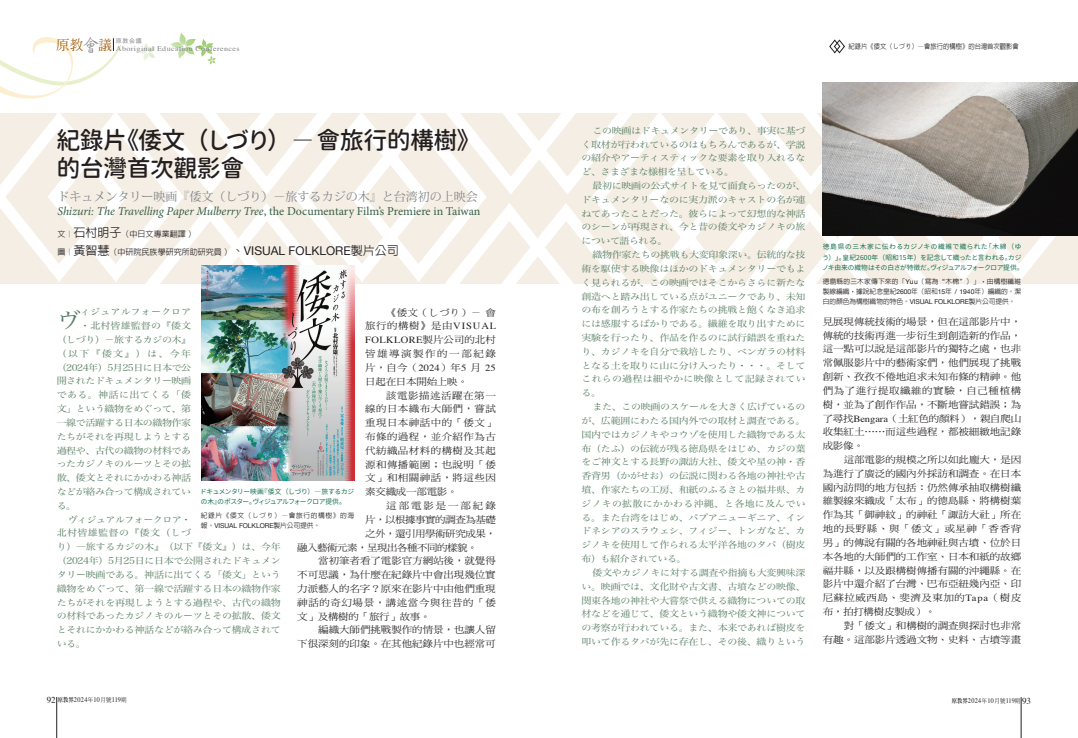
<style>
.page{position:relative;width:1078px;height:738px;background:#fff}
.page>*{position:absolute;margin:0;border:0;box-sizing:border-box;transform-origin:0 0}
.正常{font:24px "Gen Sen Rounded TW M";letter-spacing:-.025em;color:#231f20}
.圖說{font:21.4px "Hira Min Pro W3";color:#577d61;scale:1.11 1}
.t1{font:500 13.6px "AR Ming B5";color:#9e5807}
.正常-2{font:italic 12px "Minion Pro";letter-spacing:-.005em;color:#365f45}
.正常-3{font:12px "Koz Min Pro";color:#808285}
.內文{font:9.4px/13.8px "DF Ming Std W5";letter-spacing:-.005em;color:#231f20;text-align:justify;scale:1.11 1}
.內文-2{font:9.4px "DF Ming Std W5";letter-spacing:-.045em;color:#231f20;scale:1.11 1}
.內文-3{font:9.4px "DF Ming Std W5";letter-spacing:-.05em;color:#231f20;scale:1.11 1}
.內文-4{font:9.4px "DF Ming Std W5";letter-spacing:.175em;color:#231f20;scale:1.11 1}
.圖說-2{font:9px/13.8px "Hira Min Pro W3";letter-spacing:-.03em;color:#577d61;text-align:justify;scale:1.11 1}
.圖說-3{font:9px "Hira Min Pro W3";letter-spacing:.01em;color:#577d61;scale:1.11 1}
.圖說-4{font:9px "Hira Min Pro W3";letter-spacing:.035em;color:#577d61;scale:1.11 1}
.正常-4{font:500 8px "AR Hei B5";color:#231f20}
.t2{font:7.2px "Times";letter-spacing:.05em;color:#808285;scale:1.11 1}
.t3{font:7px "Times";letter-spacing:.05em;color:#231f20;scale:.9 1}
.正常-5{font:500 7px "AR Hei B5";color:#231f20;scale:.9 1}
.正常-6{font:6.8px/10px "Gen Yo Gothic JP N";color:#026442;text-align:justify}
.正常-7{font:500 6.8px/10px "AR Hei B5";letter-spacing:-.01em;color:#231f20;text-align:justify}
.正常-8{font:500 6.8px/10px "AR Hei B5";letter-spacing:.085em;color:#231f20}
.t4{font:6px "Heisei Kaku Go Std W3";color:#808285}
.s1{font-family:"AR Xing Shu B5";font-size:18.5px;color:#808285}
.s2{font-family:"Gen Yo Gothic TW EL"}
.s3{font-style:normal}
.s4{font-size:12px}
.s5{font-family:"Helvetica Neue";font-weight:400;font-size:12px}
.s6{font-family:"DF Ming Std W3"}
.s7{font-family:"Times"}
.s8{font-family:"Helvetica Neue";font-weight:400}
.s9{font-size:9px}
.s10{font-family:"AR Ming B5";font-weight:800;font-size:6px}
.s11{font-family:"DF Ming Std W5";font-size:6px}
</style>
<div class="page">
<hr style="left:57px;top:696px;width:1px;height:41px;background:#231f20">
<hr style="left:1020px;top:696px;width:1px;height:41px;background:#231f20">
<svg style="left:0;top:33px;width:1077px;height:349px"></svg>
<img style="left:822px;top:82px;width:255px;height:153px">
<img style="left:201px;top:266px;width:153px;height:214px">
<h3 class="t1" style="left:56px;top:38px;width:58px">原教<span class="s1">會</span>議</h3>
<p class="t4" style="left:116px;top:37px;width:27px">原教会議</p>
<p class="t2" style="left:116px;top:42px;width:113px">Aboriginal Education Conferences</p>
<p class="正常" style="left:56px;top:126px;width:414px">紀錄片《倭文（しづり）<span class="s2">－</span>會旅行的構樹》</p>
<p class="正常" style="left:56px;top:154px;width:189px">的台灣首次觀影會</p>
<p class="正常-3" style="left:57px;top:188px;width:421px">ドキュメンタリー映画『倭文（しづり）－旅するカジの木』と台湾初の上映会</p>
<p class="正常-2" style="left:57px;top:202px;width:424px">Shizuri: The Travelling Paper Mulberry Tree<span class="s3">, the Documentary Film’s Premiere in Taiwan</span></p>
<p class="正常-4" style="left:58px;top:230px;width:140px">文︱<span class="s4">石村明子</span>（中日文專業翻譯）</p>
<p class="正常-4" style="left:58px;top:248px;width:342px">圖︱<span class="s4">黃智慧</span>（中研院民族學研究所助研究員）<span class="s4">、</span><span class="s5">VISUAL FOLKLORE</span><span class="s4">製片公司</span></p>
<p class="內文" style="left:365px;top:305px;width:119px;text-indent:21px">《倭文（しづり）<span class="s6">－</span>會旅行的構樹》是由<span class="s7">VISUAL FOLKLORE</span>製片公司的北村皆雄導演製作的一部紀錄片，自今（<span class="s7">2024</span>）年<span class="s7">5</span> 月 <span class="s7">25</span>日起在日本開始上映。</p>
<p class="內文" style="left:365px;top:388px;width:119px;text-indent:21px">該電影描述活躍在第一線的日本織布大師們，嘗試重現日本神話中的「倭文」布條的過程，並介紹作為古代紡織品材料的構樹及其起源和傳播範圍；也說明「倭文」和相關神話，將這些因素交織成一部電影。</p>
<p class="內文-4" style="left:386px;top:500px;width:100px">這部電影是一部紀錄</p>
<p class="內文-2" style="left:365px;top:514px;width:119px">片，以根據事實的調查為基礎</p>
<p class="內文-2" style="left:365px;top:528px;width:119px">之外，還引用學術研究成果，</p>
<p class="內文-3" style="left:297px;top:541px;width:164px">融入藝術元素，呈現出各種不同的樣貌。</p>
<p class="內文" style="left:297px;top:553px;width:180px;text-indent:21px">當初筆者看了電影官方網站後，就覺得不可思議，為什麼在紀錄片中會出現幾位實力派藝人的名字？原來在影片中由他們重現神話的奇幻場景，講述當今與往昔的「倭文」及構樹的「旅行」故事。</p>
<p class="內文" style="left:297px;top:622px;width:180px;text-align:right">編織大師們挑戰製作的情景，也讓人留<br>下很深刻的印象。在其他紀錄片中也經常可</p>
<p class="圖說" style="left:57px;top:301px;width:23px">ヴ</p>
<p class="圖說-3" style="left:80px;top:304px;width:101px">ィジュアルフォークロア</p>
<p class="圖說-3" style="left:80px;top:318px;width:101px">・北村皆雄監督の『倭文</p>
<p class="圖說-2" style="left:57px;top:331px;width:123px">（しづり）－旅するカジの木』</p>
<p class="圖說-2" style="left:57px;top:345px;width:123px">（以下『倭文』）は、今年</p>
<p class="圖說-2" style="left:57px;top:359px;width:123px">（2024年）5月25日に日本で公</p>
<p class="圖說-2" style="left:57px;top:373px;width:123px">開されたドキュメンタリー映画</p>
<p class="圖說-4" style="left:57px;top:387px;width:123px">である。神話に出てくる「倭</p>
<p class="圖說-2" style="left:57px;top:400px;width:123px">文」という織物をめぐって、第</p>
<p class="圖說-2" style="left:57px;top:414px;width:123px">一線で活躍する日本の織物作家</p>
<p class="圖說-2" style="left:57px;top:428px;width:123px">たちがそれを再現しようとする</p>
<p class="圖說-2" style="left:57px;top:442px;width:123px">過程や、古代の織物の材料であ</p>
<p class="圖說-2" style="left:57px;top:456px;width:123px">ったカジノキのルーツとその拡</p>
<p class="圖說-2" style="left:57px;top:469px;width:123px">散、倭文とそれにかかわる神話</p>
<p class="圖說-2" style="left:57px;top:483px;width:123px">などが絡み合って構成されてい</p>
<p class="圖說-2" style="left:57px;top:497px;width:19px">る。</p>
<p class="圖說-2" style="left:57px;top:511px;width:203px;text-align:left;text-indent:11px">ヴィジュアルフォークロア・<br>北村皆雄監督の『倭文（しづ<br>り）―旅するカジの木』（以下『倭文』）は、今年（2024年）5月25日に日本で公開されたドキュメンタリー映画である。神話に出てくる「倭文」という織物をめぐって、第一線で活躍する日本の織物作家たちがそれを再現しようとする過程や、古代の織物の材料であったカジノキのルーツとその拡散、倭文とそれにかかわる神話などが絡み合って構成されている。</p>
<p class="正常-6" style="left:201px;top:486px;width:155px">ドキュメンタリー映画『倭文（しづり）―旅するカジの木』のポスター。ヴィジュアルフォークロア提供。</p>
<p class="正常-8" style="left:201px;top:510px;width:155px">紀錄片《倭文（しづり）—會旅行的構樹》的海報。<span class="s8">VISUAL FOLKLORE</span>製片公司提供。</p>
<p class="正常-5" style="left:848px;top:43px;width:190px">紀錄片《倭文（しづり）—會旅行的構樹》的台灣首次觀影會</p>
<p class="圖說-2" style="left:581px;top:122px;width:203px;text-indent:11px">この映画はドキュメンタリーであり、事実に基づく取材が行われているのはもちろんであるが、学説の紹介やアーティスティックな要素を取り入れるなど、さまざまな様相を呈している。</p>
<p class="圖說-2" style="left:581px;top:178px;width:203px;text-indent:11px">最初に映画の公式サイトを見て面食らったのが、ドキュメンタリーなのに実力派のキャストの名が連ねてあったことだった。彼らによって幻想的な神話のシーンが再現され、今と昔の倭文やカジノキの旅について語られる。</p>
<p class="圖說-2" style="left:581px;top:247px;width:203px;text-indent:11px">織物作家たちの挑戦も大変印象深い。伝統的な技術を駆使する映像はほかのドキュメンタリーでもよく見られるが、この映画ではそこからさらに新たな創造へと踏み出している点がユニークであり、未知の布を創ろうとする作家たちの挑戦と飽くなき追求には感服するばかりである。繊維を取り出すために実験を行ったり、作品を作るのに試行錯誤を重ねたり、カジノキを自分で栽培したり、ベンガラの材料となる土を取りに山に分け入ったり・・・。そしてこれらの過程は細やかに映像として記録されている。</p>
<p class="圖說-2" style="left:581px;top:398px;width:203px;text-indent:11px">また、この映画のスケールを大きく広げているのが、広範囲にわたる国内外での取材と調査である。国内ではカジノキやコウゾを使用した織物である太布（たふ）の伝統が残る徳島県をはじめ、カジの葉をご神文とする長野の諏訪大社、倭文や星の神・香香背男（かがせお）の伝説に関わる各地の神社や古墳、作家たちの工房、和紙のふるさとの福井県、カジノキの拡散にかかわる沖縄、と各地に及んでいる。また台湾をはじめ、パプアニューギニア、インドネシアのスラウェシ、フィジー、トンガなど、カジノキを使用して作られる太平洋各地のタパ（樹皮布）も紹介されている。</p>
<p class="圖說-2" style="left:581px;top:564px;width:203px;text-indent:11px">倭文やカジノキに対する調査や指摘も大変興味深い。映画では、文化財や古文書、古墳などの映像、関東各地の神社や大嘗祭で供える織物についての取材などを通じて、倭文という織物や倭文神についての考察が行われている。また、本来であれば樹皮を叩いて作るタパが先に存在し、その後、織りという</p>
<p class="正常-6" style="left:822px;top:242px;width:200px">徳島県の三木家に伝わるカジノキの繊維で織られた「木綿（ゆう）」。皇紀2600年（昭和15年）を記念して織ったと言われる。カジノキ由来の織物はその白さが特徴だ。ヴィジュアルフォークロア提供。</p>
<p class="正常-7" style="left:822px;top:276px;width:200px">德島縣的三木家傳下來的「<span class="s8">Yuu</span>（寫為“木棉”）」，由構樹纖維製線編織，據說紀念皇紀<span class="s8">2600</span>年（昭和<span class="s8">15</span>年 <span class="s8">/ 1940</span>年）編織的。潔白的顏色為構樹織物的特色。<span class="s8">VISUAL FOLKLORE</span>製片公司提供。</p>
<p class="內文" style="left:822px;top:314px;width:180px">見展現傳統技術的場景，但在這部影片中，傳統的技術再進一步衍生到創造新的作品，這一點可以說是這部影片的獨特之處，也非常佩服影片中的藝術家們，他們展現了挑戰創新、孜孜不倦地追求未知布條的精神。他們為了進行提取纖維的實驗，自己種植構樹，並為了創作作品，不斷地嘗試錯誤；為了尋找<span class="s7">Bengara</span>（土紅色的顏料），親自爬山收集紅土⋯⋯而這些過程，都被細緻地記錄成影像。</p>
<p class="內文" style="left:822px;top:452px;width:180px;text-indent:21px">這部電影的規模之所以如此龐大，是因為進行了廣泛的國內外採訪和調查。在日本國內訪問的地方包括：仍然傳承抽取構樹纖維製線來織成「太布」的德島縣、將構樹葉作為其「御神紋」的神社「諏訪大社」所在地的長野縣、與「倭文」或星神「香香背男」的傳說有關的各地神社與古墳、位於日本各地的大師們的工作室、日本和紙的故鄉福井縣，以及跟構樹傳播有關的沖繩縣。在影片中還介紹了台灣、巴布亞紐幾內亞、印尼蘇拉威西島、斐濟及東加的<span class="s7">Tapa</span>（樹皮布，拍打構樹皮製成）。</p>
<p class="內文" style="left:822px;top:618px;width:180px;text-align:right">對「倭文」和構樹的調查與探討也非常<br>有趣。這部影片透過文物、史料、古墳等畫</p>
<p class="t3" style="left:47px;top:693px;width:90px"><span class="s9">92</span> <span class="s10">原教界</span>2024<span class="s11">年</span>10<span class="s11">月號</span>119<span class="s11">期</span></p>
<p class="t3" style="left:951px;top:693px;width:90px"><span class="s10">原教界</span>2024<span class="s11">年</span>10<span class="s11">月號</span>119<span class="s11">期</span> <span class="s9">93</span></p>
</div>
